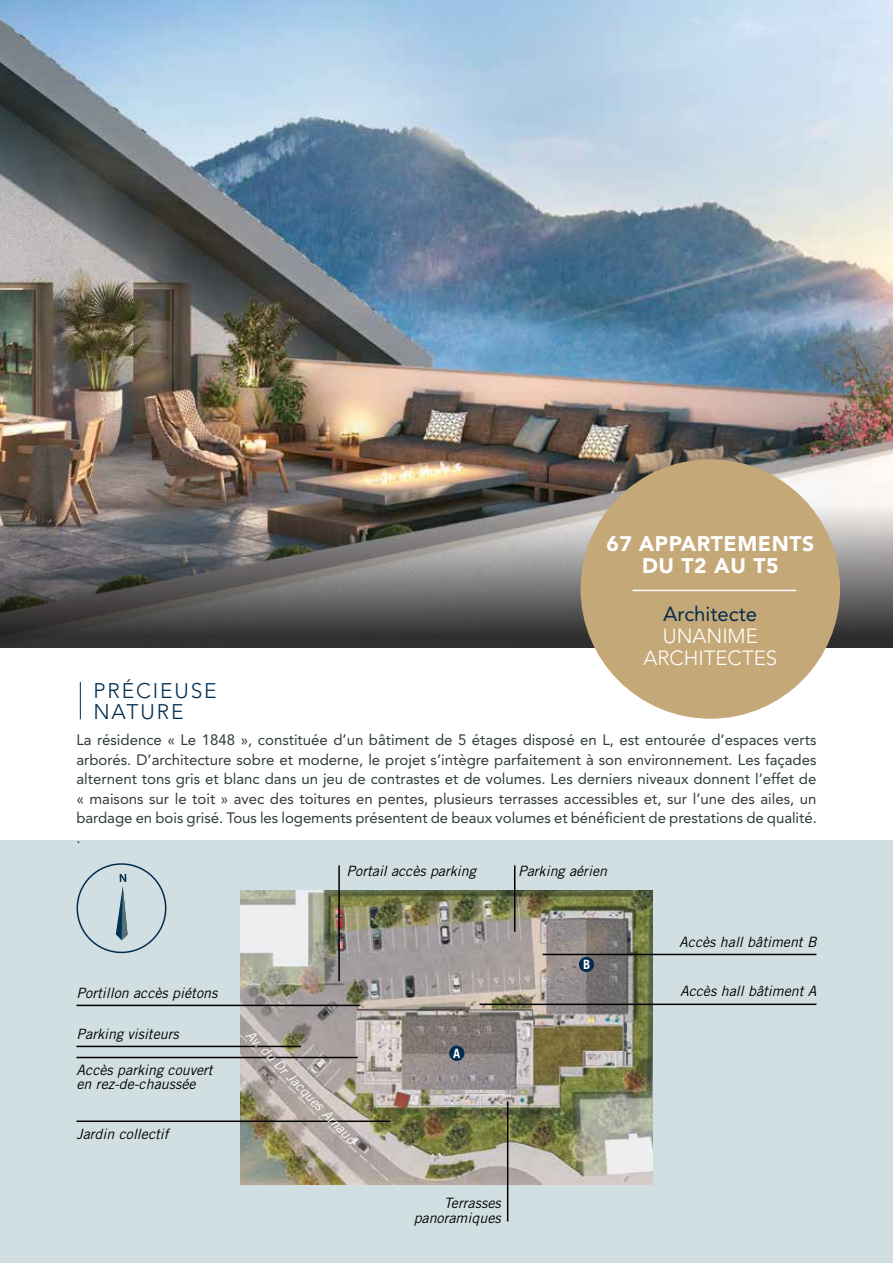
<style>
.page{position:relative;width:893px;height:1263px;background:#fff}
.page>*{position:absolute;margin:0;border:0;box-sizing:border-box;transform-origin:0 0}
.t1{font:900 21px/22.5px "Avenir LT Std";letter-spacing:.03em;color:#fff;text-align:center}
.t2{font:300 21px/21px "Avenir LT Std";letter-spacing:.09em;color:#022c4d}
.t3{font:300 20.4px/21.8px "Avenir LT Std";color:#fff;text-align:center}
.t4{font:20.4px "Avenir LT Std";color:#022c4d}
.t5{font:15px/19.5px "Avenir LT Std";letter-spacing:-.005em;color:#303b3b;text-align:justify}
.t6{font:italic 14.25px/15px "Trade Gothic";color:#000;text-align:right}
.t7{font:italic 13.5px "Trade Gothic";color:#fff}
.t8{font:700 12.9px "Trade Gothic";color:#fff}
</style>
<div class="page">
<div style="left:0;top:840px;width:893px;height:423px;background:#d2dfe2"></div>
<img style="left:0;top:0;width:893px;height:406px">
<img style="left:0;top:406px;width:893px;height:241px">
<hr style="left:80px;top:682px;width:1px;height:37px;background:#022c4d">
<img style="left:241px;top:890px;width:411px;height:294px">
<hr style="left:507px;top:1101px;width:1px;height:120px;background:#000">
<hr style="left:76px;top:1120px;width:315px;height:2px;background:#000">
<hr style="left:76px;top:1046px;width:225px;height:1px;background:#000">
<hr style="left:76px;top:1057px;width:282px;height:1px;background:#000">
<hr style="left:76px;top:1005px;width:284px;height:1px;background:#000">
<div style="left:584px;top:463px;width:252px;height:252px;background:#c5a877;border-radius:50%"></div>
<div style="left:581px;top:459px;width:259px;height:260px;border:8px solid #c5a877;border-radius:50%"></div>
<hr style="left:632px;top:590px;width:164px;height:1px;background:#fff">
<div style="left:77px;top:863px;width:89px;height:90px;border:2px solid #022c4d;border-radius:50%"></div>
<svg style="left:116px;top:874px;width:12px;height:66px"></svg>
<hr style="left:514px;top:865px;width:1px;height:67px;background:#000">
<hr style="left:338px;top:865px;width:2px;height:116px;background:#000">
<hr style="left:479px;top:1003px;width:337px;height:2px;background:#000">
<hr style="left:543px;top:954px;width:273px;height:1px;background:#000">
<div style="left:449px;top:1046px;width:15px;height:15px;background:#022c4d;border-radius:50%"></div>
<div style="left:579px;top:957px;width:15px;height:15px;background:#022c4d;border-radius:50%"></div>
<h1 class="t2" style="left:93px;top:680px;width:125px">PRÉCIEUSE<br>NATURE</h1>
<h1 class="t1" style="left:606px;top:532px;width:209px">67 APPARTEMENTS<br>DU T2 AU T5</h1>
<h2 class="t4" style="left:663px;top:602px;width:95px">Architecte</h2>
<h2 class="t3" style="left:643px;top:625px;width:135px">UNANIME<br>ARCHITECTES</h2>
<p class="t5" style="left:76px;top:730px;width:742px">La résidence « Le 1848 », constituée d’un bâtiment de 5 étages disposé en L, est entourée d’espaces verts arborés. D’architecture sobre et moderne, le projet s’intègre parfaitement à son environnement. Les façades alternent tons gris et blanc dans un jeu de contrastes et de volumes. Les derniers niveaux donnent l’effet de « maisons sur le toit » avec des toitures en pentes, plusieurs terrasses accessibles et, sur l’une des ailes, un bardage en bois grisé. Tous les logements présentent de beaux volumes et bénéficient de prestations de qualité. .</p>
<p class="t6" style="left:347px;top:864px;width:131px">Portail accès parking</p>
<p class="t6" style="left:518px;top:864px;width:91px">Parking aérien</p>
<p class="t6" style="left:77px;top:985px;width:142px">Portillon accès piétons</p>
<p class="t6" style="left:77px;top:1026px;width:104px">Parking visiteurs</p>
<p class="t6" style="left:77px;top:1062px;width:138px;line-height:14.2px;text-align:left">Accès parking couvert en rez-de-chaussée</p>
<p class="t6" style="left:76px;top:1126px;width:94px">Jardin collectif</p>
<p class="t7" style="left:254px;top:1027px;width:153px;rotate:46deg">Av. du Dr Jacques Arnaud</p>
<p class="t8" style="left:453px;top:1045px;width:9px">A</p>
<p class="t6" style="left:414px;top:1195px;width:89px">Terrasses panoramiques</p>
<p class="t8" style="left:583px;top:956px;width:9px">B</p>
<p class="t6" style="left:679px;top:934px;width:139px">Accès hall bâtiment B</p>
<p class="t6" style="left:680px;top:984px;width:138px">Accès hall bâtiment A</p>
</div>
